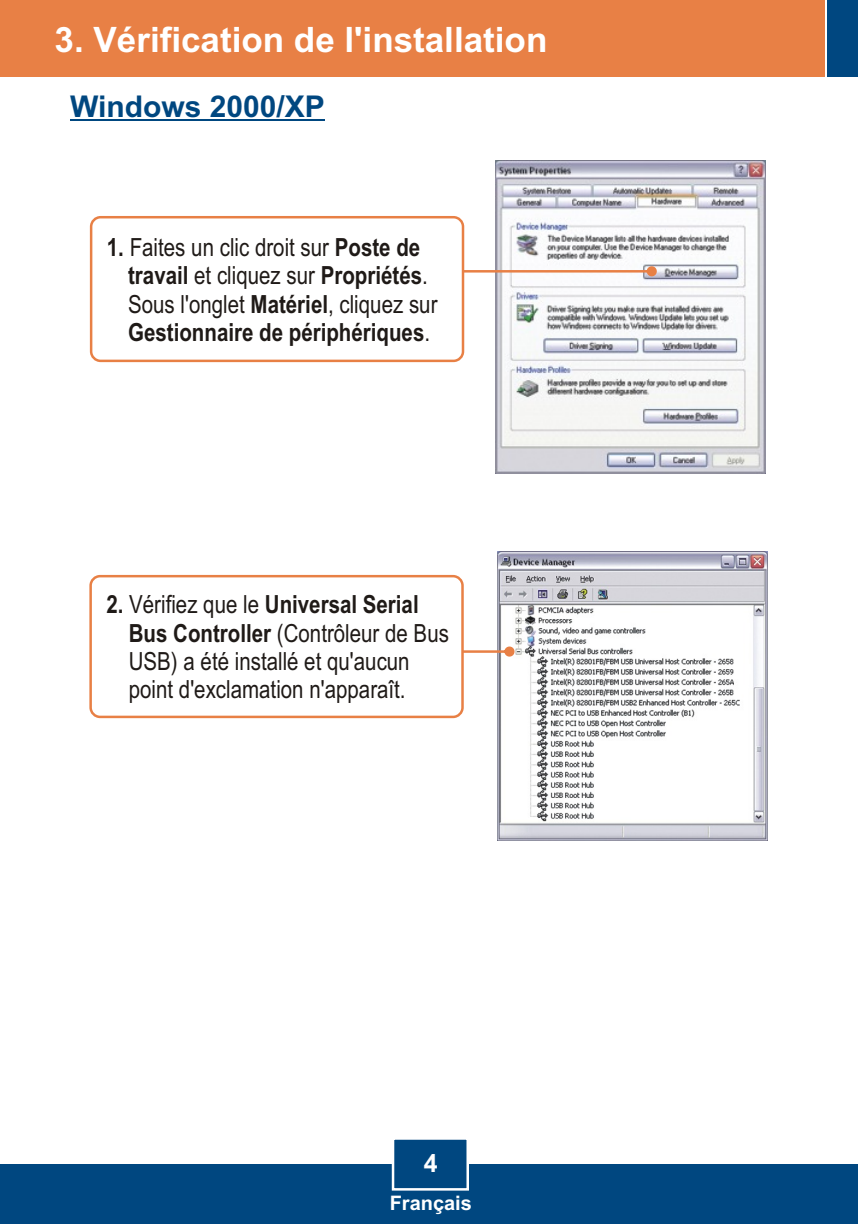
<style>
.page{position:relative;width:858px;height:1224px;background:#fff}
.page>*{position:absolute;margin:0;border:0;box-sizing:border-box;transform-origin:0 0}
.t1{font:700 35px "Arial";color:#fff}
.t2{font:700 30px "Arial";color:#004780}
.t3{font:700 25px/28.5px "Arial Narrow";color:#1f1a17}
.t4{font:25px/28.5px "Arial Narrow";color:#1f1a17}
.t5{font:700 25px "Arial";color:#fff}
.t6{font:700 20px "Arial";color:#fff}
.s1{font-weight:400}
.s2{font-weight:700}
</style>
<div class="page">
<div style="left:0;top:1164px;width:858px;height:59px;background:#004780"></div>
<div style="left:0;top:0;width:825px;height:77px;background:#e88045"></div>
<div style="left:828px;top:0;width:30px;height:77px;background:#004780"></div>
<svg style="left:391px;top:1139px;width:78px;height:52px"></svg>
<img style="left:498px;top:551px;width:270px;height:289px">
<img style="left:496px;top:160px;width:270px;height:314px">
<svg style="left:464px;top:646px;width:50px;height:10px"></svg>
<svg style="left:464px;top:266px;width:193px;height:10px"></svg>
<hr style="left:70px;top:119px;width:255px;height:2px;background:#004780">
<div style="left:90px;top:216px;width:374px;height:146px;background:#fff;border:3px solid #e88045;border-radius:9px"></div>
<div style="left:89px;top:575px;width:375px;height:143px;background:#fff;border:3px solid #e88045;border-radius:9px"></div>
<h1 class="t1" style="left:55px;top:26px;width:494px">3. Vérification de l'installation</h1>
<p class="t2" style="left:70px;top:95px;width:256px">Windows 2000/XP</p>
<p class="t3" style="left:128px;top:235px;width:311px;text-indent:-21px">1. <span class="s1">Faites un clic droit sur</span> Poste de travail <span class="s1">et cliquez sur</span> Propriétés<span class="s1">.<br>Sous l'onglet</span> Matériel<span class="s1">, cliquez sur </span>Gestionnaire de périphériques<span class="s1">.</span></p>
<p class="t4" style="left:129px;top:592px;width:322px;text-indent:-22px"><span class="s2">2.</span> Vérifiez que le <span class="s2">Universal Serial Bus Controller</span> (Contrôleur de Bus USB) a été installé et qu'aucun point d'exclamation n'apparaît.</p>
<p class="t5" style="left:424px;top:1154px;width:15px">4</p>
<p class="t6" style="left:390px;top:1195px;width:84px">Français</p>
</div>
